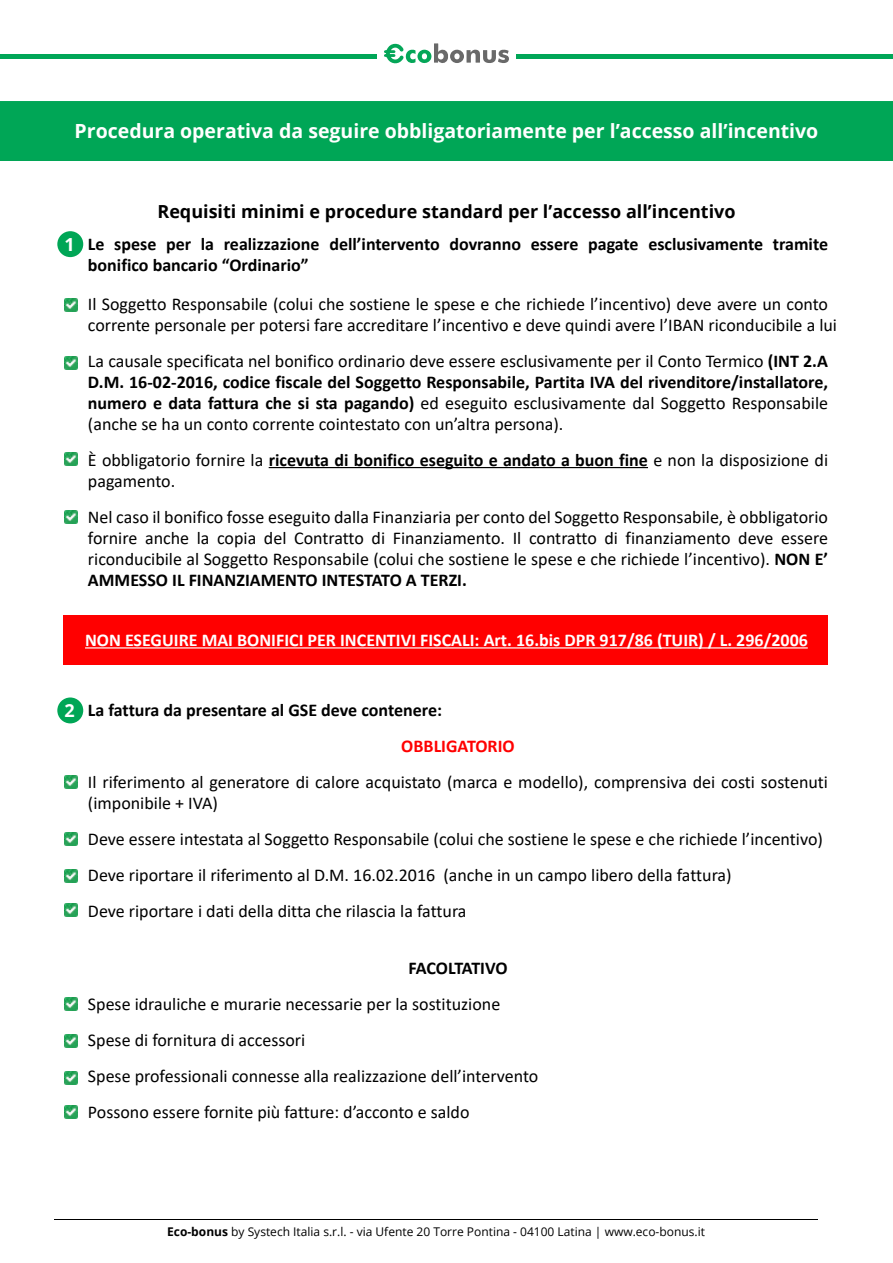
<style>
.page{position:relative;width:893px;height:1263px;background:#fff}
.page>*{position:absolute;margin:0;border:0;box-sizing:border-box;transform-origin:0 0}
.t1{font:700 19.5px "Open Sans";color:#fff}
.t2{font:18px/21px "Calibri";color:#000}
.t3{font:700 18px/21px "Calibri";color:#000}
.t4{font:700 18px "Calibri";color:#fff}
.t5{font:700 18px "Open Sans";color:#000}
.t6{font:700 18px "Calibri";color:#f00}
.t7{font:700 18px "Open Sans";color:#fff}
.t8{font:12px "Open Sans";color:#000}
.s1{font-weight:700}
</style>
<div class="page">
<hr style="left:269px;top:467px;width:379px;height:1px;background:#000">
<div style="left:63px;top:615px;width:765px;height:50px;background:#f00"></div>
<hr style="left:85px;top:647px;width:723px;height:1px;background:#fff">
<div style="left:57px;top:231px;width:26px;height:26px;background:#00a656;border-radius:50%"></div>
<div style="left:57px;top:697px;width:26px;height:26px;background:#00a656;border-radius:50%"></div>
<svg style="left:65px;top:298px;width:13px;height:13px"></svg>
<svg style="left:65px;top:776px;width:13px;height:13px"></svg>
<svg style="left:65px;top:998px;width:13px;height:13px"></svg>
<svg style="left:65px;top:356px;width:13px;height:13px"></svg>
<svg style="left:65px;top:833px;width:13px;height:13px"></svg>
<svg style="left:65px;top:1034px;width:13px;height:13px"></svg>
<svg style="left:65px;top:452px;width:13px;height:13px"></svg>
<svg style="left:65px;top:510px;width:13px;height:13px"></svg>
<svg style="left:65px;top:870px;width:13px;height:12px"></svg>
<svg style="left:65px;top:904px;width:13px;height:13px"></svg>
<svg style="left:65px;top:1071px;width:13px;height:13px"></svg>
<svg style="left:65px;top:1105px;width:13px;height:13px"></svg>
<img style="left:54px;top:1219px;width:764px;height:1px">
<div style="left:517px;top:54px;width:376px;height:5px;background:#00a657"></div>
<svg style="left:384px;top:43px;width:125px;height:21px"></svg>
<div style="left:0;top:54px;width:376px;height:5px;background:#00a657"></div>
<div style="left:0;top:102px;width:893px;height:59px;background:#00a656"></div>
<p class="t1" style="left:75px;top:117px;width:745px">Procedura operativa da seguire obbligatoriamente per l’accesso all’incentivo</p>
<p class="t7" style="left:64px;top:231px;width:12px">1</p>
<p class="t5" style="left:157px;top:198px;width:580px">Requisiti minimi e procedure standard per l’accesso all’incentivo</p>
<p class="t3" style="left:88px;top:233px;width:742px">Le spese per la realizzazione dell’intervento dovranno essere pagate esclusivamente tramite bonifico bancario “Ordinario”</p>
<p class="t2" style="left:88px;top:293px;width:751px">Il Soggetto Responsabile (colui che sostiene le spese e che richiede l’incentivo) deve avere un conto corrente personale per potersi fare accreditare l’incentivo e deve quindi avere l’IBAN riconducibile a lui</p>
<p class="t2" style="left:88px;top:350px;width:742px;text-align:justify">La causale specificata nel bonifico ordinario deve essere esclusivamente per il Conto Termico <span class="s1">(INT 2.A D.M. 16-02-2016, codice fiscale del Soggetto Responsabile, Partita IVA del rivenditore/installatore, numero e data fattura che si sta pagando)</span> ed eseguito esclusivamente dal Soggetto Responsabile (anche se ha un conto corrente cointestato con un’altra persona).</p>
<p class="t2" style="left:88px;top:449px;width:742px">È obbligatorio fornire la <span class="s1">ricevuta di bonifico eseguito e andato a buon fine</span> e non la disposizione di pagamento.</p>
<p class="t2" style="left:88px;top:506px;width:742px;text-align:justify">Nel caso il bonifico fosse eseguito dalla Finanziaria per conto del Soggetto Responsabile, è obbligatorio fornire anche la copia del Contratto di Finanziamento. Il contratto di finanziamento deve essere riconducibile al Soggetto Responsabile (colui che sostiene le spese e che richiede l’incentivo). <span class="s1">NON E’ AMMESSO IL FINANZIAMENTO INTESTATO A TERZI.</span></p>
<p class="t4" style="left:85px;top:627px;width:724px">NON ESEGUIRE MAI BONIFICI PER INCENTIVI FISCALI: Art. 16.bis DPR 917/86 (TUIR) / L. 296/2006</p>
<p class="t7" style="left:64px;top:698px;width:12px">2</p>
<p class="t3" style="left:88px;top:699px;width:356px">La fattura da presentare al GSE deve contenere:</p>
<p class="t6" style="left:401px;top:733px;width:115px">OBBLIGATORIO</p>
<p class="t2" style="left:88px;top:771px;width:742px">Il riferimento al generatore di calore acquistato (marca e modello), comprensiva dei costi sostenuti (imponibile + IVA)</p>
<p class="t2" style="left:88px;top:820px;width:736px;line-height:36px">Deve essere intestata al Soggetto Responsabile (colui che sostiene le spese e che richiede l’incentivo)<br>Deve riportare il riferimento al D.M. 16.02.2016 (anche in un campo libero della fattura)<br>Deve riportare i dati della ditta che rilascia la fattura</p>
<p class="t3" style="left:409px;top:957px;width:100px">FACOLTATIVO</p>
<p class="t2" style="left:88px;top:985px;width:452px;line-height:36px">Spese idrauliche e murarie necessarie per la sostituzione Spese di fornitura di accessori<br>Spese professionali connesse alla realizzazione dell’intervento Possono essere fornite più fatture: d’acconto e saldo</p>
<p class="t8" style="left:167px;top:1224px;width:539px"><span class="s1">Eco-bonus</span> by Systech Italia s.r.l. - via Ufente 20 Torre Pontina - 04100 Latina | www.eco-bonus.it</p>
</div>
